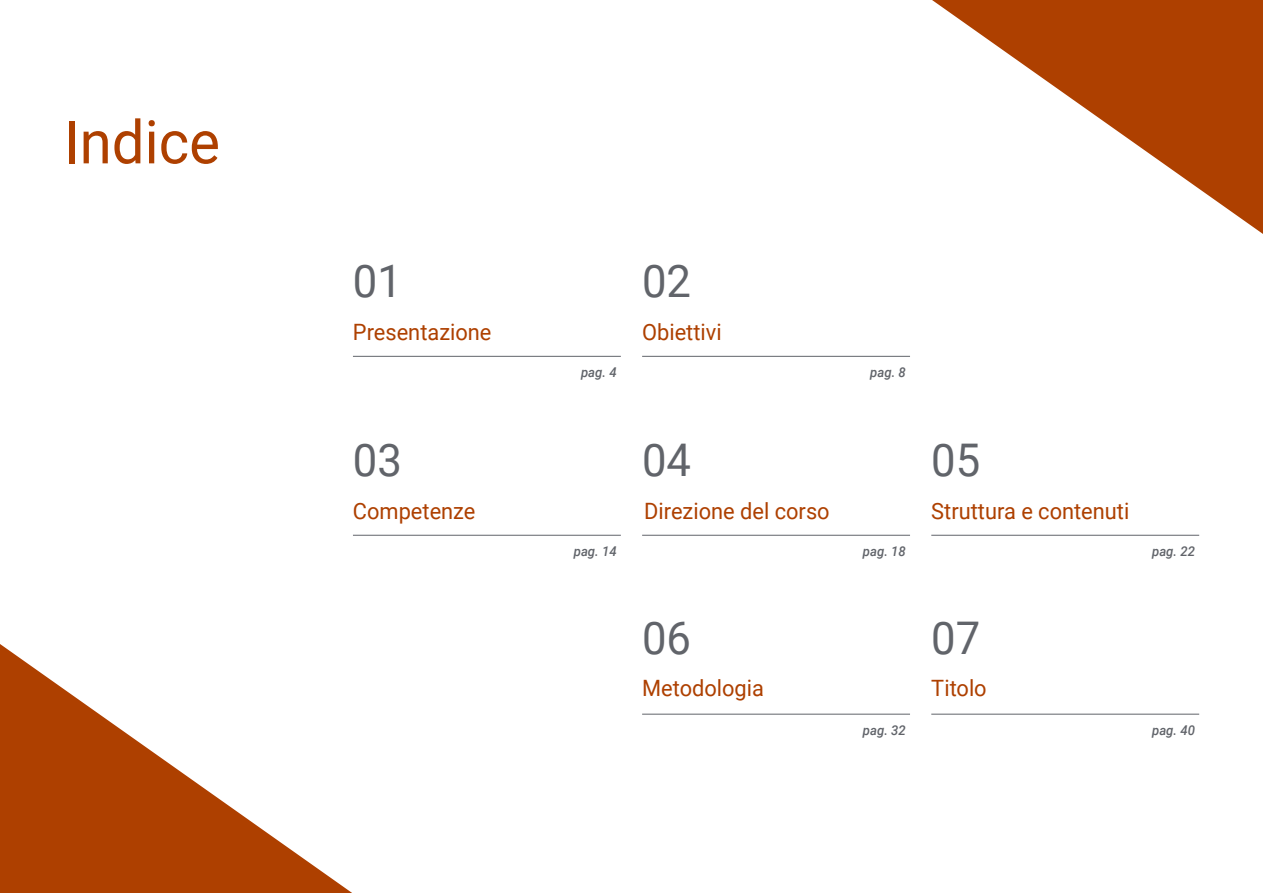
<style>
.page{position:relative;width:1263px;height:893px;background:#fff}
.page>*{position:absolute;margin:0;border:0;box-sizing:border-box;transform-origin:0 0}
.t1{font:60px "Roboto";color:#ae4000}
.t2{font:45px "Roboto";color:#61646a}
.t3{font:22.5px "Roboto";color:#ae4000}
.t4{font:italic 500 13.5px "Roboto";color:#61646a}
</style>
<div class="page">
<svg style="left:0;top:644px;width:352px;height:249px"></svg>
<svg style="left:932px;top:0;width:331px;height:234px"></svg>
<hr style="left:353px;top:356px;width:268px;height:1px;background:#61646a">
<hr style="left:642px;top:535px;width:268px;height:1px;background:#61646a">
<hr style="left:642px;top:356px;width:268px;height:1px;background:#61646a">
<hr style="left:931px;top:535px;width:268px;height:1px;background:#61646a">
<hr style="left:353px;top:535px;width:268px;height:1px;background:#61646a">
<hr style="left:642px;top:714px;width:268px;height:1px;background:#61646a">
<hr style="left:931px;top:714px;width:268px;height:1px;background:#61646a">
<h1 class="t1" style="left:64px;top:100px;width:158px">Indice</h1>
<h2 class="t2" style="left:353px;top:250px;width:51px">01</h2>
<h2 class="t2" style="left:642px;top:250px;width:51px">02</h2>
<p class="t3" style="left:353px;top:316px;width:140px">Presentazione</p>
<p class="t4" style="left:581px;top:363px;width:37px">pag. 4</p>
<p class="t3" style="left:642px;top:316px;width:81px">Obiettivi</p>
<p class="t4" style="left:870px;top:363px;width:37px">pag. 8</p>
<h2 class="t2" style="left:353px;top:428px;width:51px">03</h2>
<h2 class="t2" style="left:931px;top:428px;width:51px">05</h2>
<h2 class="t2" style="left:642px;top:428px;width:51px">04</h2>
<p class="t3" style="left:353px;top:496px;width:124px">Competenze</p>
<p class="t3" style="left:644px;top:496px;width:187px">Direzione del corso</p>
<p class="t3" style="left:931px;top:496px;width:200px">Struttura e contenuti</p>
<p class="t4" style="left:863px;top:542px;width:44px">pag. 18</p>
<p class="t4" style="left:574px;top:542px;width:44px">pag. 14</p>
<p class="t4" style="left:1152px;top:542px;width:44px">pag. 22</p>
<h2 class="t2" style="left:642px;top:607px;width:51px">06</h2>
<h2 class="t2" style="left:931px;top:607px;width:51px">07</h2>
<p class="t3" style="left:642px;top:673px;width:123px">Metodologia</p>
<p class="t3" style="left:931px;top:673px;width:57px">Titolo</p>
<p class="t4" style="left:863px;top:721px;width:44px">pag. 32</p>
<p class="t4" style="left:1152px;top:721px;width:44px">pag. 40</p>
</div>
